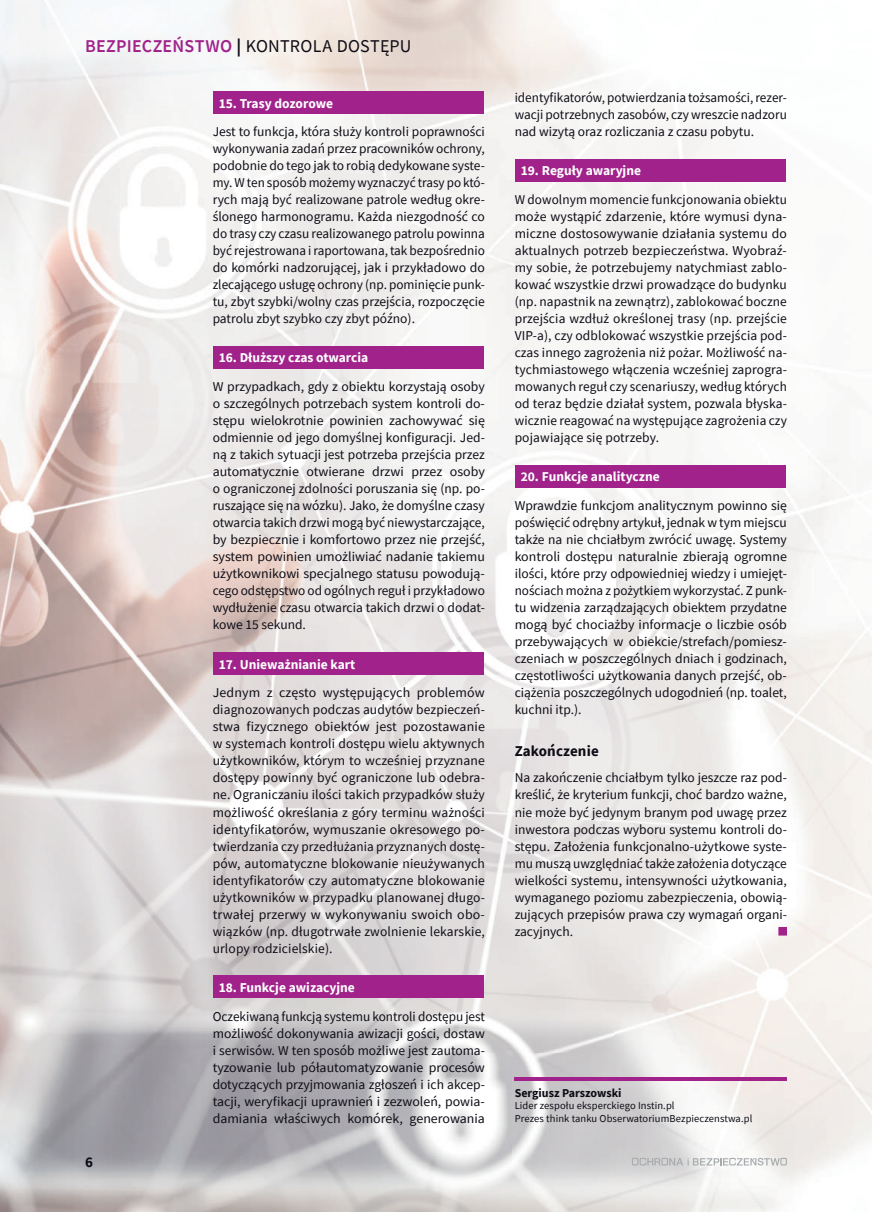
<style>
.page{position:relative;width:872px;height:1212px;background:#fff}
.page>*{position:absolute;margin:0;border:0;box-sizing:border-box;transform-origin:0 0}
.t1{font:18px "Source Sans Pro";letter-spacing:.01em;color:#0e0c15}
.t2{font:700 15px "Source Sans Pro";letter-spacing:.01em;color:#0e0c15}
.t3{font:13.5px/17px "Source Sans Pro";color:#0e0c15;text-align:justify}
.t4{font:700 13.5px "Source Sans Pro";color:#fff}
.t5{font:700 12px "Source Sans Pro";color:#0e0c15}
.t6{font:10.5px/12.6px "Source Sans Pro";letter-spacing:.01em;color:#0e0c15}
.s1{font-weight:600;color:#a0228a}
.s2{font-weight:700}
</style>
<div class="page">
<img style="left:0;top:0;width:872px;height:1212px">
<svg style="left:632px;top:1158px;width:155px;height:7px"></svg>
<div style="left:213px;top:91px;width:270px;height:23px;background:#a0228a"></div>
<div style="left:213px;top:346px;width:270px;height:22px;background:#a0228a"></div>
<div style="left:213px;top:652px;width:270px;height:22px;background:#a0228a"></div>
<div style="left:213px;top:975px;width:270px;height:23px;background:#a0228a"></div>
<div style="left:514px;top:159px;width:271px;height:22px;background:#a0228a"></div>
<div style="left:514px;top:465px;width:271px;height:22px;background:#a0228a"></div>
<svg style="left:778px;top:927px;width:9px;height:8px"></svg>
<hr style="left:514px;top:1077px;width:273px;height:3px;background:#a0228a">
<h1 class="t1" style="left:85px;top:35px;width:328px"><span class="s1">BEZPIECZEŃSTWO</span> <span class="s2">|</span> Kontrola Dostępu</h1>
<p class="t2" style="left:85px;top:1152px;width:9px">6</p>
<p class="t4" style="left:219px;top:94px;width:116px">15. Trasy dozorowe</p>
<p class="t3" style="left:213px;top:123px;width:274px">Jest to funkcja, która służy kontroli poprawności wykonywania zadań przez pracowników ochrony, podobnie do tego jak to robią dedykowane syste&shy;my. W ten sposób możemy wyznaczyć trasy po któ&shy;rych mają być realizowane patrole według okre&shy;ślonego harmonogramu. Każda niezgodność co do trasy czy czasu realizowanego patrolu powinna być rejestrowana i raportowana, tak bezpośrednio do komórki nadzorującej, jak i przykładowo do zlecającego usługę ochrony (np. pominięcie punk&shy;tu, zbyt szybki/wolny czas przejścia, rozpoczęcie patrolu zbyt szybko czy zbyt późno).</p>
<p class="t4" style="left:219px;top:349px;width:151px">16. Dłuższy czas otwarcia</p>
<p class="t3" style="left:213px;top:378px;width:274px">W przypadkach, gdy z obiektu korzystają osoby o szczególnych potrzebach system kontroli do&shy;stępu wielokrotnie powinien zachowywać się odmiennie od jego domyślnej konfiguracji. Jed&shy;ną z takich sytuacji jest potrzeba przejścia przez automatycznie otwierane drzwi przez osoby o ograniczonej zdolności poruszania się (np. po&shy;ruszające się na wózku). Jako, że domyślne czasy otwarcia takich drzwi mogą być niewystarczające, by bezpiecznie i komfortowo przez nie przejść, system powinien umożliwiać nadanie takiemu użytkownikowi specjalnego statusu powodują&shy;cego odstępstwo od ogólnych reguł i przykładowo wydłużenie czasu otwarcia takich drzwi o dodat&shy;kowe 15 sekund.</p>
<p class="t4" style="left:219px;top:655px;width:138px">17. Unieważnianie kart</p>
<p class="t3" style="left:213px;top:684px;width:274px">Jednym z często występujących problemów diagnozowanych podczas audytów bezpieczeń&shy;stwa fizycznego obiektów jest pozostawanie w systemach kontroli dostępu wielu aktywnych użytkowników, którym to wcześniej przyznane dostępy powinny być ograniczone lub odebra&shy;ne. ograniczaniu ilości takich przypadków służy możliwość określania z góry terminu ważności identyfikatorów, wymuszanie okresowego po&shy;twierdzania czy przedłużania przyznanych dostę&shy;pów, automatyczne blokowanie nieużywanych identyfikatorów czy automatyczne blokowanie użytkowników w przypadku planowanej długo&shy;trwałej przerwy w wykonywaniu swoich obo&shy;wiązków (np. długotrwałe zwolnienie lekarskie, urlopy rodzicielskie).</p>
<p class="t4" style="left:219px;top:978px;width:138px">18. Funkcje awizacyjne</p>
<p class="t3" style="left:213px;top:1007px;width:274px">oczekiwaną funkcją systemu kontroli dostępu jest możliwość dokonywania awizacji gości, dostaw i serwisów. W ten sposób możliwe jest zautoma&shy;tyzowanie lub półautomatyzowanie procesów dotyczących przyjmowania zgłoszeń i ich akcep&shy;tacji, weryfikacji uprawnień i zezwoleń, powia&shy;damiania właściwych komórek, generowania</p>
<p class="t3" style="left:514px;top:89px;width:274px">identyfikatorów, potwierdzania tożsamości, rezer&shy;wacji potrzebnych zasobów, czy wreszcie nadzoru nad wizytą oraz rozliczania z czasu pobytu.</p>
<p class="t4" style="left:520px;top:162px;width:122px">19. Reguły awaryjne</p>
<p class="t3" style="left:514px;top:191px;width:274px">W dowolnym momencie funkcjonowania obiektu może wystąpić zdarzenie, które wymusi dyna&shy;miczne dostosowywanie działania systemu do aktualnych potrzeb bezpieczeństwa. Wyobraź&shy;my sobie, że potrzebujemy natychmiast zablo&shy;kować wszystkie drzwi prowadzące do budynku (np. napastnik na zewnątrz), zablokować boczne przejścia wzdłuż określonej trasy (np. przejście VIp-a), czy odblokować wszystkie przejścia pod&shy;czas innego zagrożenia niż pożar. Możliwość na&shy;tychmiastowego włączenia wcześniej zaprogra&shy;mowanych reguł czy scenariuszy, według których od teraz będzie działał system, pozwala błyska&shy;wicznie reagować na występujące zagrożenia czy pojawiające się potrzeby.</p>
<p class="t4" style="left:520px;top:468px;width:141px">20. Funkcje analityczne</p>
<p class="t3" style="left:514px;top:497px;width:274px">Wprawdzie funkcjom analitycznym powinno się poświęcić odrębny artykuł, jednak w tym miejscu także na nie chciałbym zwrócić uwagę. systemy kontroli dostępu naturalnie zbierają ogromne ilości, które przy odpowiedniej wiedzy i umiejęt&shy;nościach można z pożytkiem wykorzystać. Z punk&shy;tu widzenia zarządzających obiektem przydatne mogą być chociażby informacje o liczbie osób przebywających w obiekcie/strefach/pomiesz&shy;czeniach w poszczególnych dniach i godzinach, częstotliwości użytkowania danych przejść, ob&shy;ciążenia poszczególnych udogodnień (np. toalet, kuchni itp.).</p>
<p class="t2" style="left:514px;top:741px;width:86px">Zakończenie</p>
<p class="t3" style="left:514px;top:769px;width:274px">na zakończenie chciałbym tylko jeszcze raz pod&shy;kreślić, że kryterium funkcji, choć bardzo ważne, nie może być jedynym branym pod uwagę przez inwestora podczas wyboru systemu kontroli do&shy;stępu. Założenia funkcjonalno-użytkowe syste&shy;mu muszą uwzględniać także założenia dotyczące wielkości systemu, intensywności użytkowania, wymaganego poziomu zabezpieczenia, obowią&shy;zujących przepisów prawa czy wymagań organi&shy;zacyjnych.</p>
<p class="t5" style="left:514px;top:1084px;width:108px">Sergiusz Parszowski</p>
<p class="t6" style="left:514px;top:1099px;width:239px">lider zespołu eksperckiego Instin.pl<br>prezes think tanku obserwatoriumBezpieczenstwa.pl</p>
</div>
